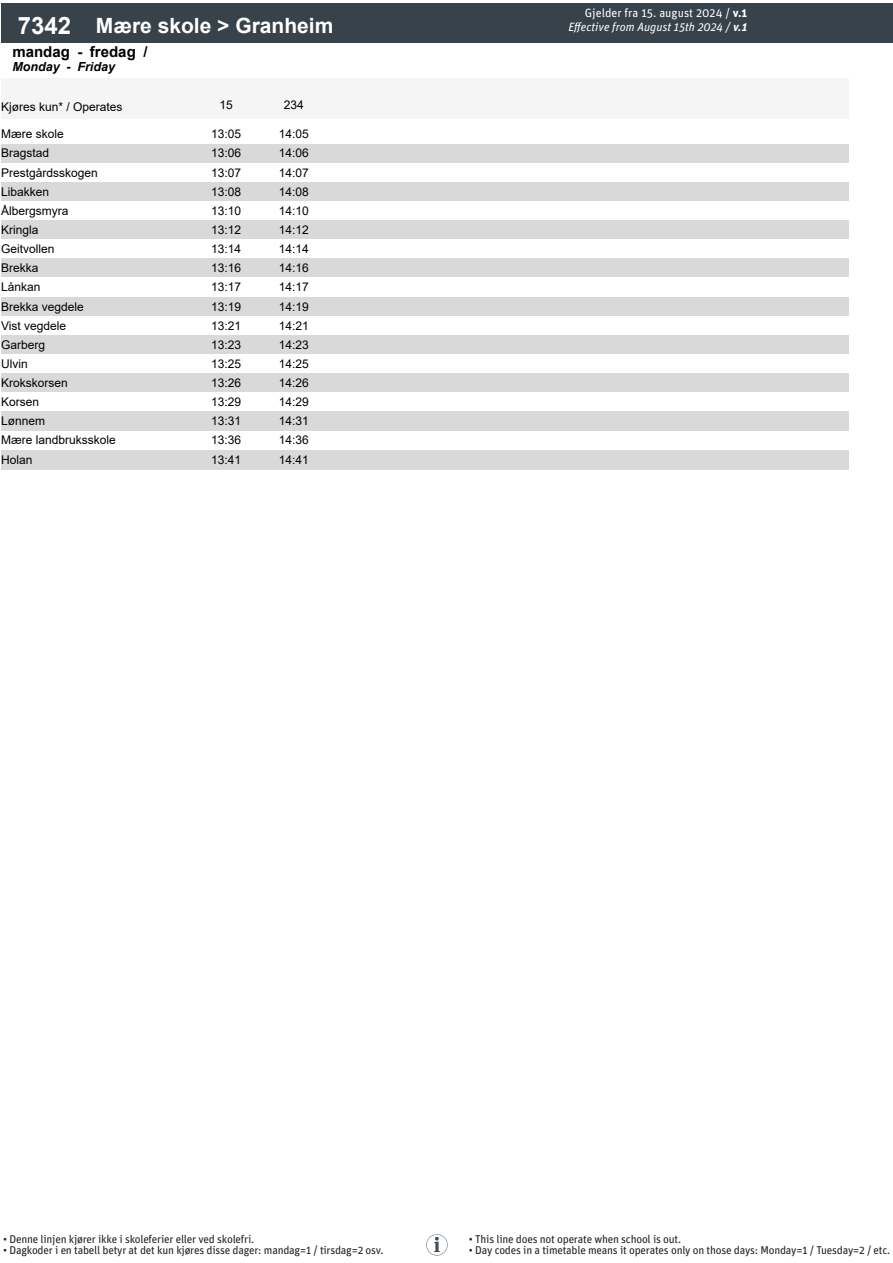
<style>
.page{position:relative;width:893px;height:1263px;background:#fff}
.page>*{position:absolute;margin:0;border:0;box-sizing:border-box;transform-origin:0 0}
.t1{font:700 21px "Arial";color:#fff}
.t2{font:700 15px "Arial";color:#000}
.t3{font:italic 700 12.45px "Arial";color:#000}
.t4{font:12px "Arial";color:#000}
.t5{font:italic 12px/14.4px "Unit Pro";color:#fff;text-align:right}
.t6{font:11.25px "Unit Pro";letter-spacing:-.02em;color:#231f20}
.s1{font-size:24px}
.s2{font-style:normal}
.s3{font-weight:700;font-style:normal}
.s4{font-weight:700}
</style>
<div class="page">
<div style="left:1px;top:79px;width:191px;height:40px;background:#f5f5f5"></div>
<div style="left:192px;top:79px;width:68px;height:40px;background:#f5f5f5"></div>
<div style="left:260px;top:79px;width:68px;height:40px;background:#f5f5f5"></div>
<div style="left:328px;top:79px;width:67px;height:40px;background:#f5f5f5"></div>
<div style="left:395px;top:79px;width:68px;height:40px;background:#f5f5f5"></div>
<div style="left:463px;top:79px;width:67px;height:40px;background:#f5f5f5"></div>
<div style="left:530px;top:79px;width:68px;height:40px;background:#f5f5f5"></div>
<div style="left:598px;top:79px;width:67px;height:40px;background:#f5f5f5"></div>
<div style="left:665px;top:79px;width:68px;height:40px;background:#f5f5f5"></div>
<div style="left:733px;top:79px;width:67px;height:40px;background:#f5f5f5"></div>
<div style="left:800px;top:79px;width:49px;height:40px;background:#f5f5f5"></div>
<div style="left:1px;top:3px;width:87px;height:40px;background:#37424a"></div>
<div style="left:88px;top:3px;width:804px;height:40px;background:#37424a"></div>
<div style="left:1px;top:144px;width:848px;height:19px;background:#d9d9d9"></div>
<div style="left:1px;top:182px;width:848px;height:19px;background:#d9d9d9"></div>
<div style="left:1px;top:220px;width:848px;height:20px;background:#d9d9d9"></div>
<div style="left:1px;top:259px;width:848px;height:19px;background:#d9d9d9"></div>
<div style="left:1px;top:297px;width:848px;height:19px;background:#d9d9d9"></div>
<div style="left:1px;top:335px;width:848px;height:19px;background:#d9d9d9"></div>
<div style="left:1px;top:374px;width:848px;height:19px;background:#d9d9d9"></div>
<div style="left:1px;top:412px;width:848px;height:19px;background:#d9d9d9"></div>
<div style="left:1px;top:450px;width:848px;height:19px;background:#d9d9d9"></div>
<svg style="left:426px;top:1234px;width:22px;height:21px"></svg>
<p class="t1" style="left:18px;top:10px;width:317px"><span class="s1">7342</span> Mære skole &gt; Granheim</p>
<p class="t2" style="left:12px;top:41px;width:137px">mandag - fredag /</p>
<p class="t3" style="left:12px;top:58px;width:104px">Monday - Friday</p>
<p class="t4" style="left:1px;top:99px;width:123px">Kjøres kun* / Operates</p>
<p class="t4" style="left:220px;top:97px;width:15px">15</p>
<p class="t4" style="left:284px;top:97px;width:22px">234</p>
<p class="t4" style="left:1px;top:126px;width:64px">Mære skole</p>
<p class="t4" style="left:211px;top:126px;width:32px">13:05</p>
<p class="t4" style="left:279px;top:126px;width:32px">14:05</p>
<p class="t4" style="left:1px;top:145px;width:50px">Bragstad</p>
<p class="t4" style="left:211px;top:145px;width:32px">13:06</p>
<p class="t4" style="left:279px;top:145px;width:32px">14:06</p>
<p class="t4" style="left:1px;top:164px;width:98px">Prestgårdsskogen</p>
<p class="t4" style="left:211px;top:164px;width:32px">13:07</p>
<p class="t4" style="left:279px;top:164px;width:32px">14:07</p>
<p class="t4" style="left:1px;top:183px;width:50px">Libakken</p>
<p class="t4" style="left:211px;top:183px;width:32px">13:08</p>
<p class="t4" style="left:279px;top:183px;width:32px">14:08</p>
<p class="t4" style="left:1px;top:202px;width:69px">Ålbergsmyra</p>
<p class="t4" style="left:211px;top:202px;width:32px">13:10</p>
<p class="t4" style="left:279px;top:202px;width:32px">14:10</p>
<p class="t4" style="left:1px;top:221px;width:39px">Kringla</p>
<p class="t4" style="left:211px;top:221px;width:32px">13:12</p>
<p class="t4" style="left:279px;top:221px;width:32px">14:12</p>
<p class="t4" style="left:1px;top:241px;width:55px">Geitvollen</p>
<p class="t4" style="left:211px;top:241px;width:32px">13:14</p>
<p class="t4" style="left:279px;top:241px;width:32px">14:14</p>
<p class="t4" style="left:1px;top:260px;width:39px">Brekka</p>
<p class="t4" style="left:211px;top:260px;width:32px">13:16</p>
<p class="t4" style="left:279px;top:260px;width:32px">14:16</p>
<p class="t4" style="left:1px;top:279px;width:41px">Lånkan</p>
<p class="t4" style="left:211px;top:279px;width:32px">13:17</p>
<p class="t4" style="left:279px;top:279px;width:32px">14:17</p>
<p class="t4" style="left:1px;top:298px;width:84px">Brekka vegdele</p>
<p class="t4" style="left:211px;top:298px;width:32px">13:19</p>
<p class="t4" style="left:279px;top:298px;width:32px">14:19</p>
<p class="t4" style="left:1px;top:317px;width:67px">Vist vegdele</p>
<p class="t4" style="left:211px;top:317px;width:32px">13:21</p>
<p class="t4" style="left:279px;top:317px;width:32px">14:21</p>
<p class="t4" style="left:1px;top:336px;width:46px">Garberg</p>
<p class="t4" style="left:211px;top:336px;width:32px">13:23</p>
<p class="t4" style="left:279px;top:336px;width:32px">14:23</p>
<p class="t4" style="left:1px;top:355px;width:28px">Ulvin</p>
<p class="t4" style="left:211px;top:355px;width:32px">13:25</p>
<p class="t4" style="left:279px;top:355px;width:32px">14:25</p>
<p class="t4" style="left:1px;top:375px;width:68px">Krokskorsen</p>
<p class="t4" style="left:211px;top:375px;width:32px">13:26</p>
<p class="t4" style="left:279px;top:375px;width:32px">14:26</p>
<p class="t4" style="left:1px;top:394px;width:40px">Korsen</p>
<p class="t4" style="left:211px;top:394px;width:32px">13:29</p>
<p class="t4" style="left:279px;top:394px;width:32px">14:29</p>
<p class="t4" style="left:1px;top:413px;width:46px">Lønnem</p>
<p class="t4" style="left:211px;top:413px;width:32px">13:31</p>
<p class="t4" style="left:279px;top:413px;width:32px">14:31</p>
<p class="t4" style="left:1px;top:432px;width:116px">Mære landbruksskole</p>
<p class="t4" style="left:211px;top:432px;width:32px">13:36</p>
<p class="t4" style="left:279px;top:432px;width:32px">14:36</p>
<p class="t4" style="left:1px;top:451px;width:33px">Holan</p>
<p class="t4" style="left:211px;top:451px;width:32px">13:41</p>
<p class="t4" style="left:279px;top:451px;width:32px">14:41</p>
<p class="t5" style="left:568px;top:5px;width:180px"><span class="s2">Gjelder fra 15. august 2024 /</span> <span class="s3">v.1<br></span>Effective from August 15th 2024 / <span class="s4">v.1</span></p>
<p class="t6" style="left:3px;top:1231px;width:253px">• Denne linjen kjører ikke i skoleferier eller ved skolefri.</p>
<p class="t6" style="left:3px;top:1243px;width:382px">• Dagkoder i en tabell betyr at det kun kjøres disse dager: mandag=1 / tirsdag=2 osv.</p>
<p class="t6" style="left:469px;top:1231px;width:214px">• This line does not operate when school is out.</p>
<p class="t6" style="left:469px;top:1243px;width:423px">• Day codes in a timetable means it operates only on those days: Monday=1 / Tuesday=2 / etc.</p>
</div>
